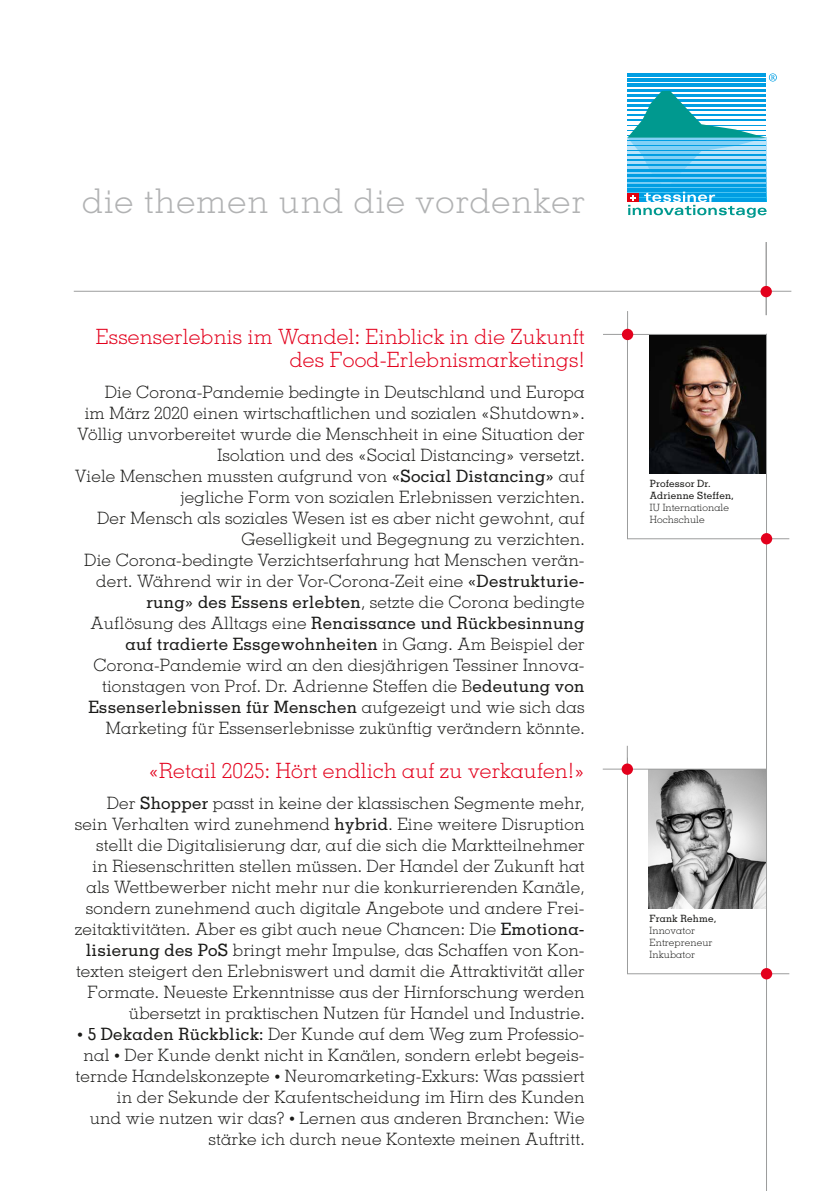
<style>
.page{position:relative;width:840px;height:1191px;background:#fff}
.page>*{position:absolute;margin:0;border:0;box-sizing:border-box;transform-origin:0 0}
.t1{font:300 34px "Memphis LT Std";letter-spacing:.03em;color:#b1b2b3}
.t2{font:300 21px/23px "Memphis LT Std";letter-spacing:.01em;color:#e3001c;text-align:right}
.t3{font:300 17px/21px "Memphis LT Std";letter-spacing:.01em;color:#1a1a18;text-align:right}
.t4{font:300 10px/12px "Memphis LT Std";letter-spacing:.01em;color:#1a1a18}
.t5{font:500 10px/12px "Memphis LT Std";letter-spacing:.01em;color:#1a1a18}
.s1{font-weight:500}
.s2{font-weight:500;font-size:12px}
</style>
<div class="page">
<svg style="left:771px;top:291px;width:19px;height:1px"></svg>
<hr style="left:765px;top:242px;width:1px;height:73px;background:#9c9d9d">
<hr style="left:74px;top:291px;width:692px;height:1px;background:#9c9d9d">
<div style="left:627px;top:138px;width:138px;height:64px;background:linear-gradient(to right,#009ee3,#009ee3)"></div>
<hr style="left:627px;top:74px;width:138px;height:3px;background:#009ee3">
<hr style="left:627px;top:79px;width:138px;height:3px;background:#009ee3">
<hr style="left:627px;top:84px;width:138px;height:3px;background:#009ee3">
<hr style="left:627px;top:89px;width:138px;height:3px;background:#009ee3">
<svg style="left:627px;top:91px;width:138px;height:93px"></svg>
<hr style="left:627px;top:188px;width:138px;height:4px;background:#009ee3">
<hr style="left:627px;top:184px;width:138px;height:2px;background:#009ee3">
<hr style="left:627px;top:179px;width:138px;height:2px;background:#009ee3">
<hr style="left:627px;top:174px;width:138px;height:2px;background:#009ee3">
<hr style="left:627px;top:169px;width:138px;height:2px;background:#009ee3">
<hr style="left:627px;top:164px;width:138px;height:2px;background:#009ee3">
<hr style="left:627px;top:159px;width:138px;height:2px;background:#009ee3">
<hr style="left:627px;top:155px;width:138px;height:1px;background:#009ee3">
<hr style="left:627px;top:150px;width:138px;height:1px;background:#009ee3">
<hr style="left:627px;top:145px;width:138px;height:1px;background:#009ee3">
<hr style="left:627px;top:140px;width:138px;height:1px;background:#009ee3">
<svg style="left:768px;top:73px;width:8px;height:8px"></svg>
<svg style="left:627px;top:192px;width:139px;height:26px"></svg>
<div style="left:760px;top:286px;width:11px;height:11px;background:#e3001c;border-radius:50%"></div>
<hr style="left:765px;top:334px;width:1px;height:857px;background:#9c9d9d">
<svg style="left:603px;top:311px;width:185px;height:228px"></svg>
<div style="left:760px;top:533px;width:11px;height:11px;background:#e3001c;border-radius:50%"></div>
<div style="left:621px;top:329px;width:12px;height:11px;background:#e3001c;border-radius:50%"></div>
<svg style="left:602px;top:746px;width:186px;height:228px"></svg>
<div style="left:760px;top:968px;width:11px;height:11px;background:#e3001c;border-radius:50%"></div>
<h1 class="t1" style="left:82px;top:180px;width:503px">die themen und die vordenker</h1>
<p class="t2" style="left:96px;top:325px;width:490px">Essenserlebnis im Wandel: Einblick in die Zukunft des Food-Erlebnismarketings!</p>
<p class="t3" style="left:75px;top:381px;width:510px">Die Corona-Pandemie bedingte in Deutschland und Europa<br>im März 2020 einen wirtschaftlichen und sozialen «Shutdown».<br>Völlig unvorbereitet wurde die Menschheit in eine Situation der Isolation und des «Social Distancing» versetzt.<br>Viele Menschen mussten aufgrund von <span class="s1">«Social Distancing»</span> auf jegliche Form von sozialen Erlebnissen verzichten.<br>Der Mensch als soziales Wesen ist es aber nicht gewohnt, auf Geselligkeit und Begegnung zu verzichten.<br>Die Corona-bedingte Verzichtserfahrung hat Menschen verän&shy;dert. Während wir in der Vor-Corona-Zeit eine <span class="s1">«Destrukturie&shy;rung» des Essens erlebten</span>, setzte die Corona bedingte Auflösung des Alltags eine <span class="s1">Renaissance und Rückbesinnung auf tradierte Essgewohnheiten</span> in Gang. Am Beispiel der Corona-Pandemie wird an den diesjährigen Tessiner Innova&shy;tionstagen von Prof. Dr. Adrienne Steffen die B<span class="s1">edeutung von Essenserlebnissen für Menschen</span> aufgezeigt und wie sich das Marketing für Essenserlebnisse zukünftig verändern könnte.</p>
<p class="t2" style="left:148px;top:759px;width:437px">«Retail 2025: Hört endlich auf zu verkaufen!»</p>
<p class="t3" style="left:75px;top:792px;width:511px">Der <span class="s1">Shopper</span> passt in keine der klassischen Segmente mehr, sein Verhalten wird zunehmend <span class="s1">hybrid</span>. Eine weitere Disruption stellt die Digitalisierung dar, auf die sich die Marktteilnehmer<br>in Riesenschritten stellen müssen. Der Handel der Zukunft hat als Wettbewerber nicht mehr nur die konkurrierenden Kanäle, sondern zunehmend auch digitale Angebote und andere Frei&shy;zeitaktivitäten. Aber es gibt auch neue Chancen: Die <span class="s1">Emotiona&shy;lisierung des PoS</span> bringt mehr Impulse, das Schaffen von Kon&shy;texten steigert den Erlebniswert und damit die Attraktivität aller Formate. Neueste Erkenntnisse aus der Hirnforschung werden übersetzt in praktischen Nutzen für Handel und Industrie.</p>
<p class="t3" style="left:76px;top:1023px;width:510px"><span class="s2">•</span> <span class="s1">5 Dekaden Rückblick:</span> Der Kunde auf dem Weg zum Professio&shy;nal <span class="s2">•</span> Der Kunde denkt nicht in Kanälen, sondern erlebt begeis&shy;ternde Handelskonzepte <span class="s2">•</span> Neuromarketing-Exkurs: Was passiert in der Sekunde der Kaufentscheidung im Hirn des Kunden<br>und wie nutzen wir das? <span class="s2">•</span> Lernen aus anderen Branchen: Wie stärke ich durch neue Kontexte meinen Auftritt.</p>
<p class="t5" style="left:649px;top:477px;width:85px">Professor Dr.<br>Adrienne Steffen,</p>
<p class="t4" style="left:649px;top:501px;width:81px">IU Internationale<br>Hochschule</p>
<p class="t5" style="left:649px;top:912px;width:68px">Frank Rehme,</p>
<p class="t4" style="left:649px;top:924px;width:64px">Innovator<br>Entrepreneur<br>Inkubator</p>
</div>
